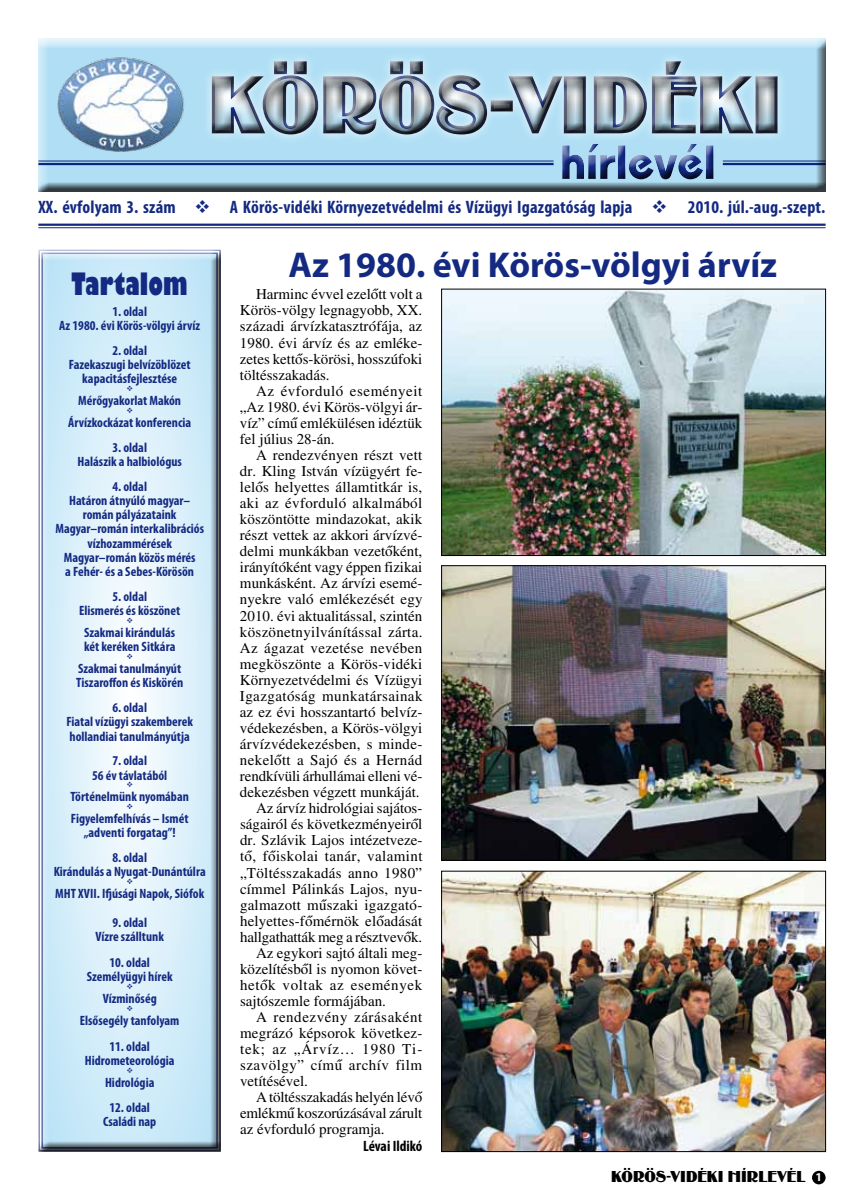
<style>
.page{position:relative;width:864px;height:1190px;background:#fff}
.page>*{position:absolute;margin:0;border:0;box-sizing:border-box;transform-origin:0 0}
.t1{font:700 36px "Myriad Pro";color:#142a82}
.t2{font:800 condensed 30px "Gill Sans";color:#142a82}
.t3{font:700 condensed 18px "Myriad Pro";letter-spacing:.01em;color:#142a82}
.t4{font:16.5px "Binner";letter-spacing:.005em;color:#000}
.t5{font:15px/16px "H Times";color:#000;text-align:justify}
.t6{font:15px "H Times";letter-spacing:.025em;color:#000}
.t7{font:15px "H Times";letter-spacing:.02em;color:#000}
.t8{font:15px "H Times";letter-spacing:.035em;color:#000}
.t9{font:15px "H Times";letter-spacing:.04em;color:#000}
.t10{font:15px "H Times";letter-spacing:.055em;color:#000}
.t11{font:700 condensed 15px "Myriad Pro";color:#000}
.t12{font:700 condensed 13.5px/14.2px "Myriad Pro";color:#142a82;text-align:center}
.s1{font-family:"Myriad Pro";font-weight:700;font-size:12px;color:#fff}
</style>
<div class="page">
<div style="left:811px;top:1170px;width:14px;height:14px;background:#000;border-radius:50%"></div>
<div style="left:29px;top:242px;width:202px;height:920px;background:#000;opacity:.75"></div>
<div style="left:37px;top:38px;width:789px;height:155px;background:#000;opacity:.75"></div>
<div style="left:202px;top:51px;width:585px;height:92px;background:#fff;opacity:.75"></div>
<div style="left:211px;top:61px;width:567px;height:73px;background:#000;opacity:.75"></div>
<div style="left:561px;top:140px;width:163px;height:41px;background:#000;opacity:.75"></div>
<hr style="left:38px;top:161px;width:515px;height:4px;background:#a0cce9">
<hr style="left:38px;top:161px;width:515px;height:1px;background:#142a82">
<hr style="left:38px;top:163px;width:515px;height:2px;background:#142a82">
<svg style="left:722px;top:162px;width:103px;height:1px"></svg>
<hr style="left:722px;top:161px;width:103px;height:1px;background:#142a82">
<hr style="left:722px;top:163px;width:103px;height:2px;background:#142a82">
<hr style="left:38px;top:223px;width:787px;height:3px;background:#142a82">
<hr style="left:38px;top:227px;width:787px;height:1px;background:#142a82">
<img style="left:57px;top:52px;width:131px;height:100px">
<img style="left:443px;top:291px;width:380px;height:263px">
<div style="left:441px;top:289px;width:384px;height:267px;border:1px solid #000"></div>
<img style="left:443px;top:567px;width:380px;height:291px">
<div style="left:441px;top:565px;width:384px;height:295px;border:1px solid #000"></div>
<img style="left:443px;top:872px;width:380px;height:277px">
<div style="left:441px;top:870px;width:384px;height:281px;border:1px solid #000"></div>
<svg style="left:127px;top:385px;width:5px;height:6px"></svg>
<svg style="left:127px;top:407px;width:5px;height:5px"></svg>
<svg style="left:127px;top:617px;width:5px;height:5px"></svg>
<svg style="left:127px;top:653px;width:5px;height:5px"></svg>
<svg style="left:127px;top:781px;width:5px;height:6px"></svg>
<svg style="left:127px;top:803px;width:5px;height:5px"></svg>
<svg style="left:127px;top:878px;width:5px;height:5px"></svg>
<svg style="left:127px;top:983px;width:5px;height:5px"></svg>
<svg style="left:127px;top:1005px;width:5px;height:5px"></svg>
<svg style="left:127px;top:1067px;width:5px;height:5px"></svg>
<p class="t3" style="left:38px;top:196px;width:788px">XX. évfolyam 3. szám ❖ A Körös-vidéki Környezetvédelmi és Vízügyi Igazgatóság lapja ❖ 2010. júl.-aug.-szept.</p>
<h2 class="t2" style="left:72px;top:265px;width:117px">Tartalom</h2>
<p class="t12" style="left:59px;top:304px;width:142px">1. oldal<br>Az 1980. évi Körös-völgyi árvíz</p>
<p class="t12" style="left:69px;top:343px;width:123px">2. oldal<br>Fazekaszugi belvízöblözet kapacitásfejlesztése</p>
<p class="t12" style="left:78px;top:393px;width:104px">Mérőgyakorlat Makón</p>
<p class="t12" style="left:68px;top:415px;width:124px">Árvízkockázat konferencia</p>
<p class="t12" style="left:77px;top:439px;width:106px">3. oldal<br>Halászik a halbiológus</p>
<p class="t12" style="left:55px;top:478px;width:150px">4. oldal<br>Határon átnyúló magyar– román pályázataink<br>Magyar–román interkalibrációs vízhozammérések<br>Magyar–román közös mérés<br>a Fehér- és a Sebes-Körösön</p>
<p class="t12" style="left:79px;top:589px;width:102px">5. oldal<br>Elismerés és köszönet</p>
<p class="t12" style="left:84px;top:625px;width:93px;text-align:left">Szakmai kirándulás két keréken Sitkára</p>
<p class="t12" style="left:76px;top:661px;width:108px;text-align:left">Szakmai tanulmányút<br>Tiszaroffon és Kiskörén</p>
<p class="t12" style="left:66px;top:700px;width:128px">6. oldal<br>Fiatal vízügyi szakemberek hollandiai tanulmányútja</p>
<p class="t12" style="left:92px;top:753px;width:77px">7. oldal<br>56 év távlatából</p>
<p class="t12" style="left:70px;top:789px;width:120px">Történelmünk nyomában</p>
<p class="t12" style="left:71px;top:811px;width:119px">Figyelemfelhívás – Ismét „adventi forgatag”!</p>
<p class="t12" style="left:54px;top:850px;width:153px">8. oldal<br>Kirándulás a Nyugat-Dunántúlra</p>
<p class="t12" style="left:55px;top:886px;width:150px">MHT XVII. Ifjúsági Napok, Siófok</p>
<p class="t12" style="left:95px;top:914px;width:70px">9. oldal<br>Vízre szálltunk</p>
<p class="t12" style="left:87px;top:955px;width:87px">10. oldal<br>Személyügyi hírek</p>
<p class="t12" style="left:103px;top:991px;width:55px">Vízminőség</p>
<p class="t12" style="left:80px;top:1012px;width:101px">Elsősegély tanfolyam</p>
<p class="t12" style="left:85px;top:1039px;width:91px">11. oldal<br>Hidrometeorológia</p>
<p class="t12" style="left:105px;top:1075px;width:51px">Hidrológia</p>
<p class="t12" style="left:103px;top:1099px;width:55px">12. oldal<br>Családi nap</p>
<h1 class="t1" style="left:288px;top:241px;width:490px">Az 1980. évi Körös-völgyi árvíz</h1>
<p class="t5" style="left:240px;top:287px;width:184px;text-indent:16px">Harminc évvel ezelőtt volt a Körös-völgy legnagyobb, XX. századi árvízkatasztrófája, az 1980. évi árvíz és az emléke&shy;zetes kettős-körösi, hosszúfoki töltésszakadás.</p>
<p class="t5" style="left:240px;top:383px;width:184px;text-indent:16px">Az évforduló eseményeit „Az 1980. évi Körös-völgyi ár&shy;víz” című emlékülésen idéztük fel július 28-án.</p>
<p class="t5" style="left:256px;top:447px;width:168px">A rendezvényen részt vett</p>
<p class="t5" style="left:240px;top:463px;width:184px">dr. Kling István vízügyért fe-</p>
<p class="t5" style="left:240px;top:479px;width:184px">lelős helyettes államtitkár is,</p>
<p class="t7" style="left:240px;top:494px;width:184px">aki az évforduló alkalmából</p>
<p class="t5" style="left:240px;top:511px;width:184px">köszöntötte mindazokat, akik</p>
<p class="t5" style="left:240px;top:528px;width:184px">részt vettek az akkori árvízvé-</p>
<p class="t5" style="left:240px;top:544px;width:184px">delmi munkákban vezetőként,</p>
<p class="t5" style="left:240px;top:560px;width:184px">irányítóként vagy éppen fizikai</p>
<p class="t5" style="left:240px;top:576px;width:184px">munkásként. Az árvízi esemé-</p>
<p class="t5" style="left:240px;top:592px;width:184px">nyekre való emlékezését egy</p>
<p class="t5" style="left:240px;top:608px;width:184px">2010. évi aktualitással, szintén</p>
<p class="t7" style="left:240px;top:623px;width:184px">köszönetnyilvánítással zárta.</p>
<p class="t6" style="left:240px;top:639px;width:184px">Az ágazat vezetése nevében</p>
<p class="t5" style="left:240px;top:656px;width:184px">megköszönte a Körös-vidéki</p>
<p class="t5" style="left:240px;top:672px;width:184px">Környezetvédelmi és Vízügyi</p>
<p class="t6" style="left:240px;top:687px;width:184px">Igazgatóság munkatársainak</p>
<p class="t5" style="left:240px;top:704px;width:184px">az ez évi hosszantartó belvíz-</p>
<p class="t5" style="left:240px;top:720px;width:184px">védekezésben, a Körös-völgyi</p>
<p class="t5" style="left:240px;top:736px;width:184px">árvízvédekezésben, s minde-</p>
<p class="t6" style="left:240px;top:751px;width:184px">nekelőtt a Sajó és a Hernád</p>
<p class="t5" style="left:240px;top:768px;width:184px">rendkívüli árhullámai elleni vé-</p>
<p class="t5" style="left:240px;top:784px;width:181px">dekezésben végzett munkáját.</p>
<p class="t5" style="left:256px;top:800px;width:168px">Az árvíz hidrológiai sajátos-</p>
<p class="t5" style="left:240px;top:816px;width:184px">ságairól és következményeiről</p>
<p class="t5" style="left:240px;top:832px;width:184px">dr. Szlávik Lajos intézetveze-</p>
<p class="t6" style="left:240px;top:847px;width:184px">tő, főiskolai tanár, valamint</p>
<p class="t7" style="left:240px;top:863px;width:184px">„Töltésszakadás anno 1980”</p>
<p class="t5" style="left:240px;top:881px;width:184px">címmel Pálinkás Lajos, nyu-</p>
<p class="t5" style="left:240px;top:897px;width:184px">galmazott műszaki igazgató-</p>
<p class="t5" style="left:240px;top:913px;width:184px">helyettes-főmérnök előadását</p>
<p class="t5" style="left:240px;top:929px;width:184px">hallgathatták meg a résztvevők.</p>
<p class="t5" style="left:256px;top:945px;width:168px">Az egykori sajtó általi meg-</p>
<p class="t5" style="left:240px;top:961px;width:184px">közelítésből is nyomon követ-</p>
<p class="t9" style="left:240px;top:976px;width:184px">hetők voltak az események</p>
<p class="t5" style="left:240px;top:993px;width:147px">sajtószemle formájában.</p>
<p class="t8" style="left:256px;top:1008px;width:168px">A rendezvény zárásaként</p>
<p class="t5" style="left:240px;top:1025px;width:184px">megrázó képsorok következ-</p>
<p class="t10" style="left:240px;top:1040px;width:184px">tek; az „Árvíz… 1980 Ti-</p>
<p class="t8" style="left:240px;top:1056px;width:184px">szavölgy” című archív film</p>
<p class="t5" style="left:240px;top:1073px;width:69px">vetítésével.</p>
<p class="t5" style="left:256px;top:1089px;width:168px">A töltésszakadás helyén lévő</p>
<p class="t5" style="left:240px;top:1105px;width:184px">emlékmű koszorúzásával zárult</p>
<p class="t5" style="left:240px;top:1121px;width:146px">az évforduló programja.</p>
<p class="t11" style="left:363px;top:1135px;width:61px">Lévai Ildikó</p>
<p class="t4" style="left:611px;top:1166px;width:212px">KÖRÖS-VIDÉKI HÍRLEVÉL <span class="s1">1</span></p>
</div>
